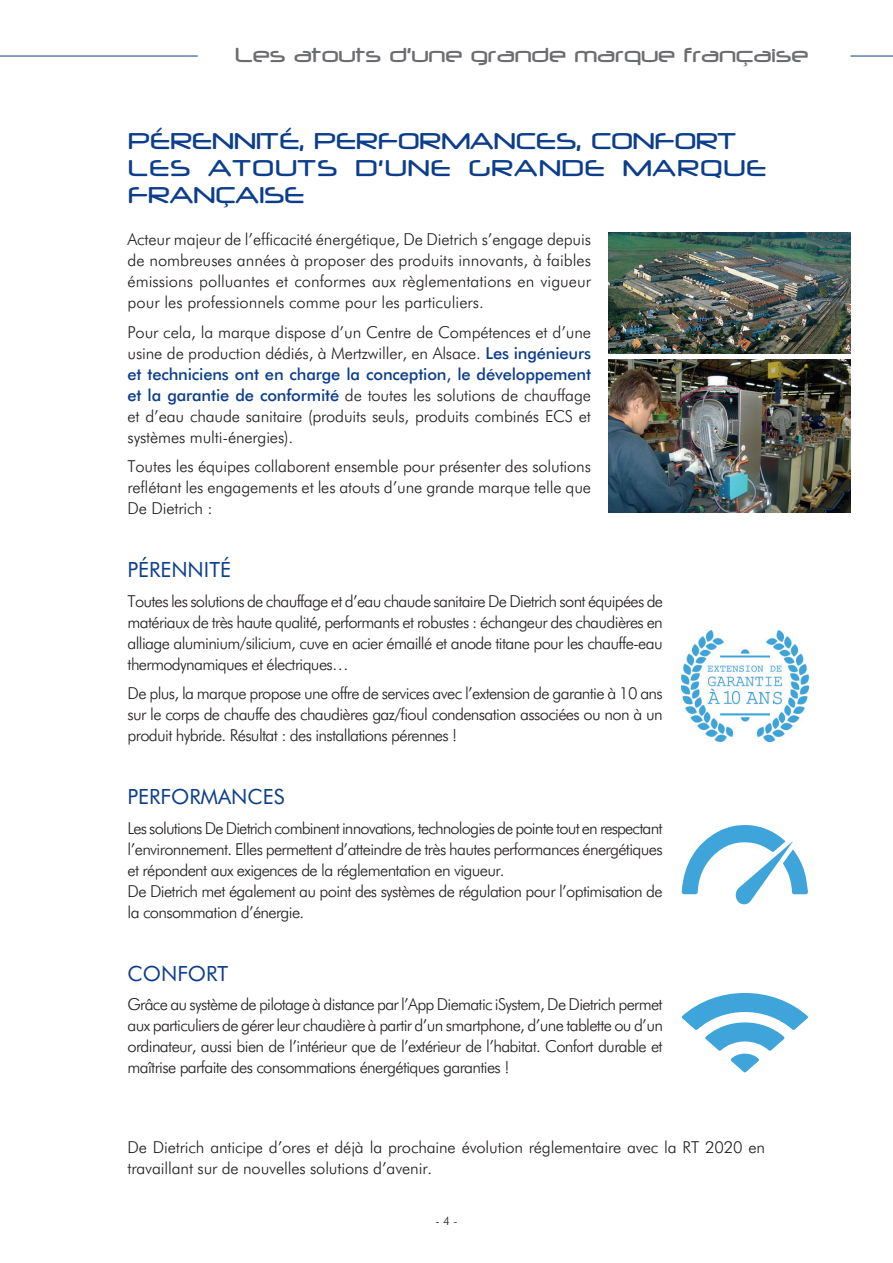
<style>
.page{position:relative;width:893px;height:1263px;background:#fff}
.page>*{position:absolute;margin:0;border:0;box-sizing:border-box;transform-origin:0 0}
.t1{font:500 27px/27px "Neuropol";letter-spacing:.125em;color:#0d3e8c}
.t2{font:500 24px "Neuropol";color:#6c6d70}
.t3{font:21px "Futura BT";color:#0d3e8c}
.t4{font:300 16.5px/21px "Futura BT";letter-spacing:-.04em;color:#231f20;text-align:justify}
.t5{font:300 16.5px/21px "Futura BT";letter-spacing:-.01em;color:#231f20}
.t6{font:300 12px "Futura BT";color:#231f20}
.s1{font-weight:500;color:#0d3e8c}
</style>
<div class="page">
<hr style="left:850px;top:56px;width:43px;height:1px;background:#0d3e8c">
<hr style="left:0;top:56px;width:198px;height:1px;background:#0d3e8c">
<img style="left:608px;top:232px;width:242px;height:122px">
<svg style="left:682px;top:993px;width:126px;height:79px"></svg>
<svg style="left:682px;top:825px;width:126px;height:80px"></svg>
<img style="left:682px;top:631px;width:126px;height:110px">
<img style="left:608px;top:359px;width:242px;height:153px">
<h2 class="t2" style="left:234px;top:42px;width:575px">LES ATOUTS D’UNE GRANDE MARQUE FRANÇAISE</h2>
<h1 class="t1" style="left:128px;top:127px;width:639px">PÉRENNITÉ, PERFORMANCES, CONFORT<br>LES ATOUTS D’UNE GRANDE MARQUE<br>FRANÇAISE</h1>
<p class="t4" style="left:128px;top:229px;width:465px">Acteur majeur de l’efficacité énergétique, De Dietrich s’engage depuis de nombreuses années à proposer des produits innovants, à faibles émissions polluantes et conformes aux règlementations en vigueur pour les professionnels comme pour les particuliers.</p>
<p class="t4" style="left:128px;top:321px;width:465px">Pour cela, la marque dispose d’un Centre de Compétences et d’une usine de production dédiés, à Mertzwiller, en Alsace. <span class="s1">Les ingénieurs et techniciens ont en charge la conception, le développement et la garantie de conformité</span> de toutes les solutions de chauffage et d’eau chaude sanitaire (produits seuls, produits combinés ECS et systèmes multi-énergies).</p>
<p class="t4" style="left:128px;top:456px;width:465px">Toutes les équipes collaborent ensemble pour présenter des solutions reflétant les engagements et les atouts d’une grande marque telle que De Dietrich :</p>
<p class="t3" style="left:128px;top:557px;width:105px">PÉRENNITÉ</p>
<p class="t4" style="left:128px;top:590px;width:537px">Toutes les solutions de chauffage et d’eau chaude sanitaire De Dietrich sont équipées de matériaux de très haute qualité, performants et robustes : échangeur des chaudières en alliage aluminium/silicium, cuve en acier émaillé et anode titane pour les chauffe-eau thermodynamiques et électriques…</p>
<p class="t4" style="left:128px;top:683px;width:537px">De plus, la marque propose une offre de services avec l’extension de garantie à 10 ans sur le corps de chauffe des chaudières gaz/fioul condensation associées ou non à un produit hybride. Résultat : des installations pérennes !</p>
<p class="t3" style="left:128px;top:784px;width:158px">PERFORMANCES</p>
<p class="t4" style="left:128px;top:817px;width:537px;text-align:left">Les solutions De Dietrich combinent innovations, technologies de pointe tout en respectant l’environnement. Elles permettent d’atteindre de très hautes performances énergétiques et répondent aux exigences de la réglementation en vigueur.<br>De Dietrich met également au point des systèmes de régulation pour l’optimisation de la consommation d’énergie.</p>
<p class="t3" style="left:128px;top:960px;width:102px">CONFORT</p>
<p class="t4" style="left:128px;top:994px;width:537px">Grâce au système de pilotage à distance par l’App Diematic iSystem, De Dietrich permet aux particuliers de gérer leur chaudière à partir d’un smartphone, d’une tablette ou d’un ordinateur, aussi bien de l’intérieur que de l’extérieur de l’habitat. Confort durable et maîtrise parfaite des consommations énergétiques garanties !</p>
<p class="t5" style="left:128px;top:1137px;width:639px">De Dietrich anticipe d’ores et déjà la prochaine évolution réglementaire avec la RT 2020 en travaillant sur de nouvelles solutions d’avenir.</p>
<p class="t6" style="left:435px;top:1213px;width:24px">- 4 -</p>
</div>
